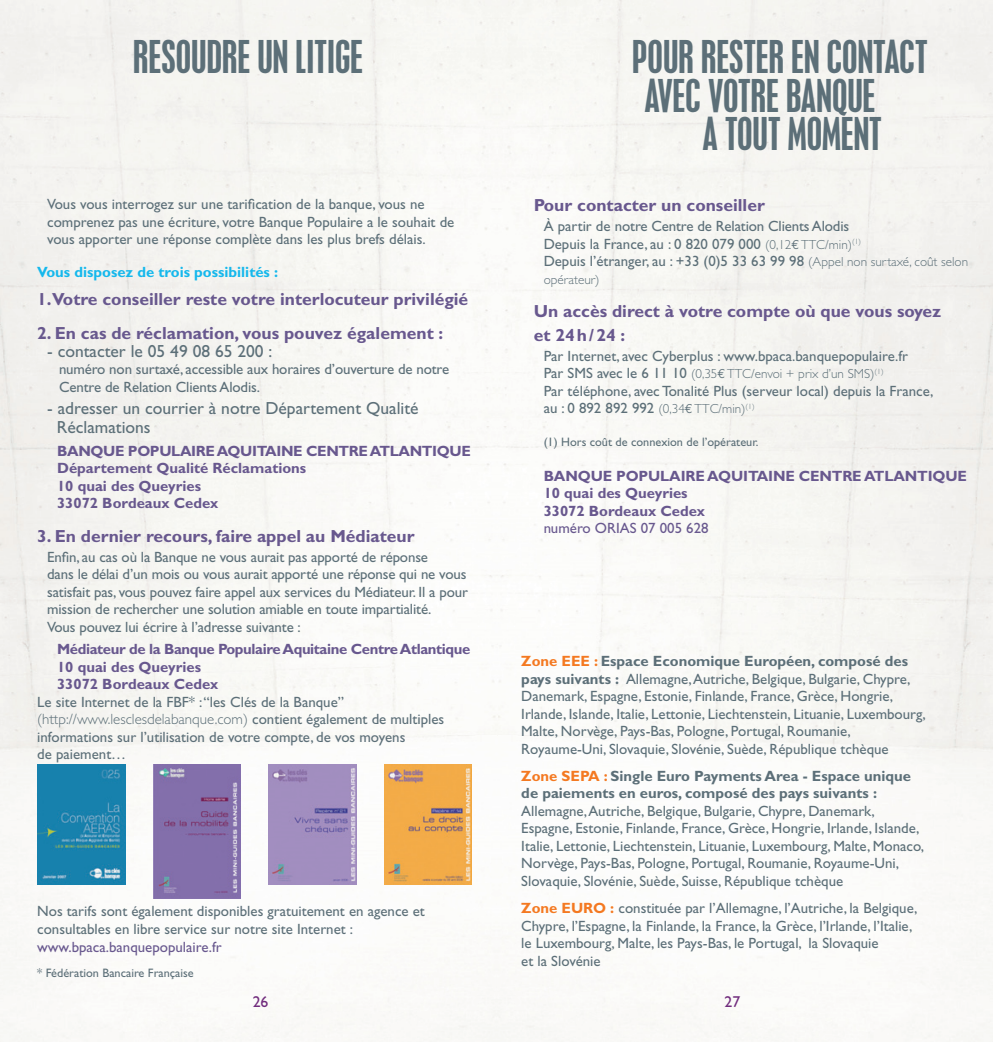
<style>
.page{position:relative;width:993px;height:1042px;background:#fff}
.page>*{position:absolute;margin:0;border:0;box-sizing:border-box;transform-origin:0 0}
.t1{font:condensed 40.25px/38.5px "Placard MT Std";color:#5c6f78}
.t2{font:700 17.5px/23.6px "Gill Sans Std";color:#68588e}
.t3{font:17.5px/19.2px "Gill Sans Std";color:#5c6f78}
.t4{font:15.75px "Gill Sans Std";color:#712c7d}
.t5{font:14.88px/17.5px "Gill Sans Std";color:#5c6f78}
.t6{font:700 14.88px/17.5px "Gill Sans Std";letter-spacing:-.01em;color:#68588e}
.t7{font:700 14.88px/17.5px "Gill Sans Std";color:#5c6f78}
.t8{font:14.88px "Gill Sans Std";color:#68588e}
.t9{font:700 14.88px "Gill Sans Std";color:#15b8ec}
.t10{font:300 13.12px "Gill Sans Std";color:#5c6f78}
.t11{font:12.25px "Gill Sans Std";color:#5c6f78}
.s1{font-weight:300}
.s2{font-weight:300;font-size:13.12px}
.s3{font-family:"Euro Mono";font-size:13.12px}
.s4{font-weight:400;font-size:14.88px}
.s5{font-family:"Euro Mono";font-weight:400}
.s6{font-weight:700;color:#f47921}
.s7{font-weight:700}
.s8{color:#f47921}
</style>
<div class="page">
<div style="left:0;top:0;width:497px;height:1042px;background:#f7f7f4"></div>
<img style="left:37px;top:764px;width:88px;height:121px">
<img style="left:268px;top:764px;width:88px;height:121px">
<img style="left:384px;top:764px;width:87px;height:121px">
<img style="left:153px;top:764px;width:87px;height:134px">
<h1 class="t1" style="left:133px;top:38px;width:231px">RESOUDRE UN LITIGE</h1>
<h1 class="t1" style="left:644px;top:38px;width:285px;text-indent:-12px">POUR RESTER EN CONTACT<br>AVEC VOTRE BANQUE</h1>
<h1 class="t1" style="left:702px;top:115px;width:181px">A TOUT MOMENT</h1>
<p class="t5" style="left:47px;top:196px;width:408px">Vous vous interrogez sur une tarification de la banque, vous ne comprenez pas une écriture, votre Banque Populaire a le souhait de vous apporter une réponse complète dans les plus brefs délais.</p>
<p class="t9" style="left:37px;top:263px;width:242px">Vous disposez de trois possibilités :</p>
<p class="t2" style="left:37px;top:288px;width:432px">1.Votre conseiller reste votre interlocuteur privilégié</p>
<p class="t2" style="left:37px;top:321px;width:407px">2. En cas de réclamation, vous pouvez également :</p>
<p class="t3" style="left:47px;top:341px;width:227px">- contacter le 05 49 08 65 200 :</p>
<p class="t5" style="left:59px;top:360px;width:391px">numéro non surtaxé, accessible aux horaires d’ouverture de notre<br>Centre de Relation Clients Alodis.</p>
<p class="t3" style="left:57px;top:398px;width:363px;text-indent:-10px">- adresser un courrier à notre Département Qualité<br>Réclamations</p>
<p class="t6" style="left:57px;top:442px;width:415px">BANQUE POPULAIRE AQUITAINE CENTRE ATLANTIQUE<br>Département Qualité Réclamations<br>10 quai des Queyries<br>33072 Bordeaux Cedex</p>
<p class="t2" style="left:37px;top:524px;width:379px">3. En dernier recours, faire appel au Médiateur</p>
<p class="t5" style="left:47px;top:548px;width:422px">Enfin, au cas où la Banque ne vous aurait pas apporté de réponse<br>dans le délai d’un mois ou vous aurait apporté une réponse qui ne vous satisfait pas, vous pouvez faire appel aux services du Médiateur. Il a pour mission de rechercher une solution amiable en toute impartialité.<br>Vous pouvez lui écrire à l’adresse suivante :</p>
<p class="t6" style="left:57px;top:640px;width:414px">Médiateur de la Banque Populaire Aquitaine Centre Atlantique<br>10 quai des Queyries<br>33072 Bordeaux Cedex</p>
<p class="t5" style="left:37px;top:693px;width:408px">Le site Internet de la FBF* : “les Clés de la Banque” <span class="s1">(http://www.lesclesdelabanque.com)</span> contient également de multiples informations sur l’utilisation de votre compte, de vos moyens<br>de paiement…</p>
<p class="t5" style="left:37px;top:902px;width:389px">Nos tarifs sont également disponibles gratuitement en agence et consultables en libre service sur notre site Internet :</p>
<p class="t8" style="left:37px;top:938px;width:186px">www.bpaca.banquepopulaire.fr</p>
<p class="t11" style="left:37px;top:965px;width:158px">* Fédération Bancaire Française</p>
<p class="t2" style="left:533px;top:193px;width:232px">Pour contacter un conseiller</p>
<p class="t5" style="left:543px;top:218px;width:426px">À partir de notre Centre de Relation Clients Alodis<br>Depuis la France, au : 0 820 079 000 <span class="s2">(0,12</span><span class="s3">€</span> <span class="s2">TTC/min)</span><sup>(1)<br></sup>Depuis l’étranger, au : +33 (0)5 33 63 99 98 <span class="s2">(Appel non surtaxé, coût selon</span></p>
<p class="t10" style="left:543px;top:272px;width:57px">opérateur)</p>
<p class="t2" style="left:533px;top:299px;width:409px">Un accès direct à votre compte où que vous soyez et 24 h / 24 :</p>
<p class="t5" style="left:543px;top:347px;width:366px">Par Internet, avec Cyberplus : www.bpaca.banquepopulaire.fr</p>
<p class="t10" style="left:543px;top:367px;width:341px"><span class="s4">Par SMS avec le 6 11 10</span> (0,35<span class="s5">€</span> TTC/envoi + prix d’un SMS)<sup>(1)</sup></p>
<p class="t5" style="left:543px;top:382px;width:391px">Par téléphone, avec Tonalité Plus (serveur local) depuis la France, au : 0 892 892 992 <span class="s2">(0,34</span><span class="s3">€</span> <span class="s2">TTC/min)</span><sup>(1)</sup></p>
<p class="t11" style="left:543px;top:435px;width:216px">(1) Hors coût de connexion de l’opérateur.</p>
<p class="t6" style="left:543px;top:467px;width:425px">BANQUE POPULAIRE AQUITAINE CENTRE ATLANTIQUE<br>10 quai des Queyries<br>33072 Bordeaux Cedex</p>
<p class="t8" style="left:543px;top:520px;width:166px">numéro ORIAS 07 005 628</p>
<p class="t5" style="left:521px;top:652px;width:406px"><span class="s6">Zone EEE :</span> <span class="s7">Espace Economique Européen, composé des pays suivants :</span> Allemagne, Autriche, Belgique, Bulgarie, Chypre, Danemark, Espagne, Estonie, Finlande, France, Grèce, Hongrie, Irlande, Islande, Italie, Lettonie, Liechtenstein, Lituanie, Luxembourg, Malte, Norvège, Pays-Bas, Pologne, Portugal, Roumanie, Royaume-Uni, Slovaquie, Slovénie, Suède, République tchèque</p>
<p class="t7" style="left:521px;top:767px;width:391px"><span class="s8">Zone SEPA :</span> Single Euro Payments Area - Espace unique de paiements en euros, composé des pays suivants :</p>
<p class="t5" style="left:521px;top:802px;width:404px">Allemagne, Autriche, Belgique, Bulgarie, Chypre, Danemark, Espagne, Estonie, Finlande, France, Grèce, Hongrie, Irlande, Islande, Italie, Lettonie, Liechtenstein, Lituanie, Luxembourg, Malte, Monaco, Norvège, Pays-Bas, Pologne, Portugal, Roumanie, Royaume-Uni, Slovaquie, Slovénie, Suède, Suisse, République tchèque</p>
<p class="t5" style="left:521px;top:900px;width:397px"><span class="s6">Zone EURO :</span> constituée par l’Allemagne, l’Autriche, la Belgique, Chypre, l’Espagne, la Finlande, la France, la Grèce, l’Irlande, l’Italie, le Luxembourg, Malte, les Pays-Bas, le Portugal, la Slovaquie<br>et la Slovénie</p>
<p class="t4" style="left:253px;top:992px;width:17px">26</p>
<p class="t4" style="left:724px;top:992px;width:17px">27</p>
</div>
